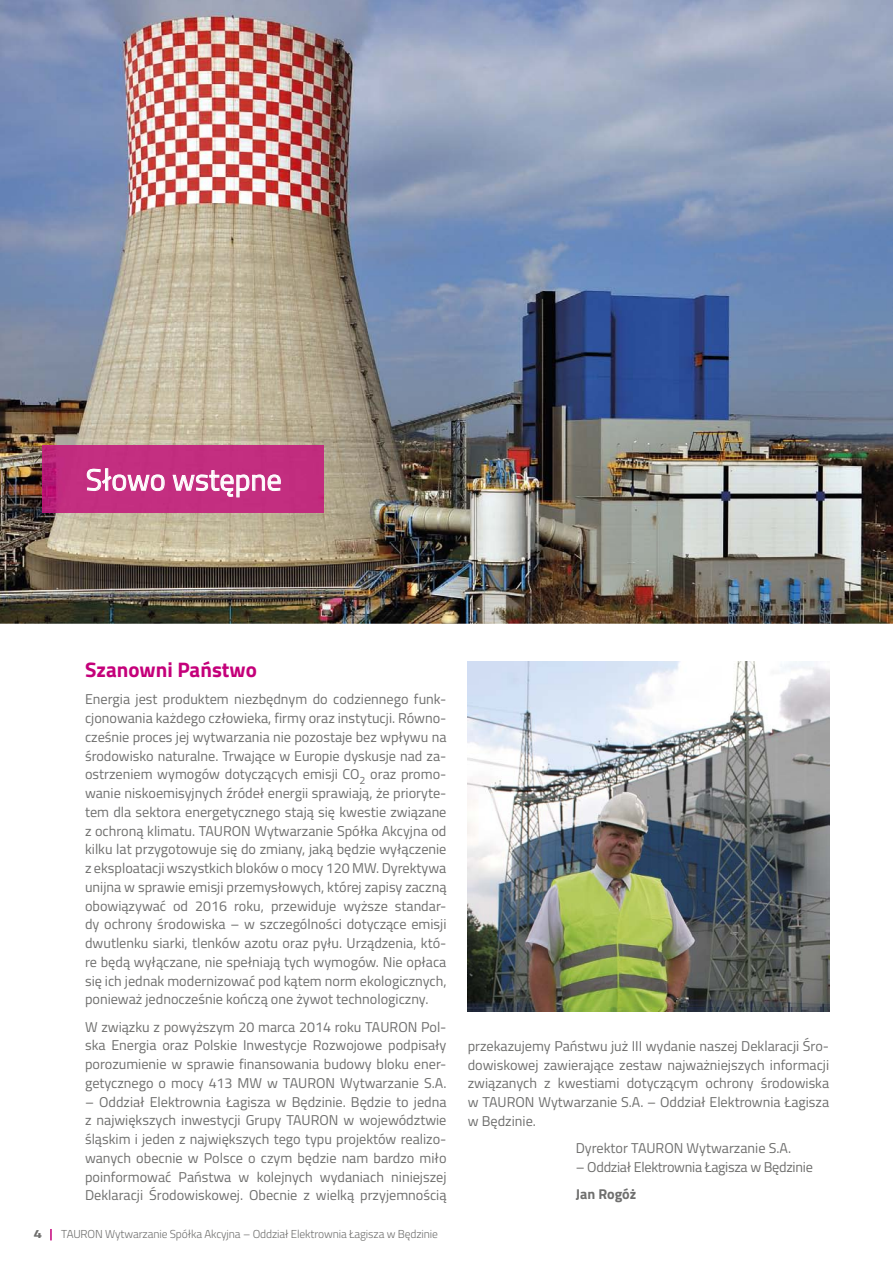
<style>
.page{position:relative;width:893px;height:1263px;background:#fff}
.page>*{position:absolute;margin:0;border:0;box-sizing:border-box;transform-origin:0 0}
.t1{font:30px "Titillium";color:#fff}
.t2{font:700 21px "Titillium";color:#c4007a}
.t3{font:14.25px/18.8px "Titillium";color:#6f6f6e;text-align:justify}
.t4{font:14.25px "Titillium";letter-spacing:-.02em;color:#6f6f6e}
.t5{font:700 14.25px "Titillium";color:#6f6f6e}
.t6{font:700 12px "Titillium";color:#6f6f6e;scale:1.3 1}
.t7{font:300 11.55px "Titillium";letter-spacing:-.01em;color:#6f6f6e}
</style>
<div class="page">
<img style="left:468px;top:661px;width:361px;height:351px">
<img style="left:0;top:0;width:893px;height:624px">
<svg style="left:50px;top:1229px;width:2px;height:11px"></svg>
<div style="left:43px;top:445px;width:280px;height:67px;background:#c32e80"></div>
<svg style="left:87px;top:468px;width:78px;height:23px;background:#d1619f"></svg>
<svg style="left:172px;top:470px;width:109px;height:28px;background:#cf599a"></svg>
<h1 class="t1" style="left:86px;top:458px;width:197px">Słowo wstępne</h1>
<h2 class="t2" style="left:85px;top:654px;width:173px">Szanowni Państwo</h2>
<p class="t3" style="left:85px;top:689px;width:363px">Energia jest produktem niezbędnym do codziennego funk&shy;cjonowania każdego człowieka, firmy oraz instytucji. Równo&shy;cześnie proces jej wytwarzania nie pozostaje bez wpływu na środowisko naturalne. Trwające w Europie dyskusje nad za&shy;ostrzeniem wymogów dotyczących emisji CO<sub>2</sub> oraz promo&shy;wanie niskoemisyjnych źródeł energii sprawiają, że prioryte&shy;tem dla sektora energetycznego stają się kwestie związane z ochroną klimatu. TAURON Wytwarzanie Spółka Akcyjna od kilku lat przygotowuje się do zmiany, jaką będzie wyłączenie z eksploatacji wszystkich bloków o mocy 120 MW. Dyrektywa unijna w sprawie emisji przemysłowych, której zapisy zaczną obowiązywać od 2016 roku, przewiduje wyższe standar&shy;dy ochrony środowiska – w szczególności dotyczące emisji dwutlenku siarki, tlenków azotu oraz pyłu. Urządzenia, któ&shy;re będą wyłączane, nie spełniają tych wymogów. Nie opłaca się ich jednak modernizować pod kątem norm ekologicznych, ponieważ jednocześnie kończą one żywot technologiczny.</p>
<p class="t3" style="left:85px;top:1016px;width:363px">W związku z powyższym 20 marca 2014 roku TAURON Pol&shy;ska Energia oraz Polskie Inwestycje Rozwojowe podpisały porozumienie w sprawie finansowania budowy bloku ener&shy;getycznego o mocy 413 MW w TAURON Wytwarzanie S.A.</p>
<p class="t3" style="left:85px;top:1091px;width:363px">– Oddział Elektrownia Łagisza w Będzinie. Będzie to jedna z największych inwestycji Grupy TAURON w województwie śląskim i jeden z największych tego typu projektów realizo&shy;wanych obecnie w Polsce o czym będzie nam bardzo miło poinformować Państwa w kolejnych wydaniach niniejszej Deklaracji Środowiskowej. Obecnie z wielką przyjemnością</p>
<p class="t6" style="left:33px;top:1224px;width:8px">4</p>
<p class="t7" style="left:61px;top:1225px;width:378px">TAURON Wytwarzanie Spółka Akcyjna – Oddział Elektrownia Łagisza w Będzinie</p>
<p class="t3" style="left:468px;top:1036px;width:363px">przekazujemy Państwu już III wydanie naszej Deklaracji Śro&shy;dowiskowej zawierające zestaw najważniejszych informacji związanych z kwestiami dotyczącym ochrony środowiska w TAURON Wytwarzanie S.A. – Oddział Elektrownia Łagisza w Będzinie.</p>
<p class="t3" style="left:576px;top:1138px;width:217px">Dyrektor TAURON Wytwarzanie S.A.</p>
<p class="t4" style="left:576px;top:1156px;width:239px">– Oddział Elektrownia Łagisza w Będzinie</p>
<p class="t5" style="left:576px;top:1183px;width:62px">Jan Rogóż</p>
</div>
